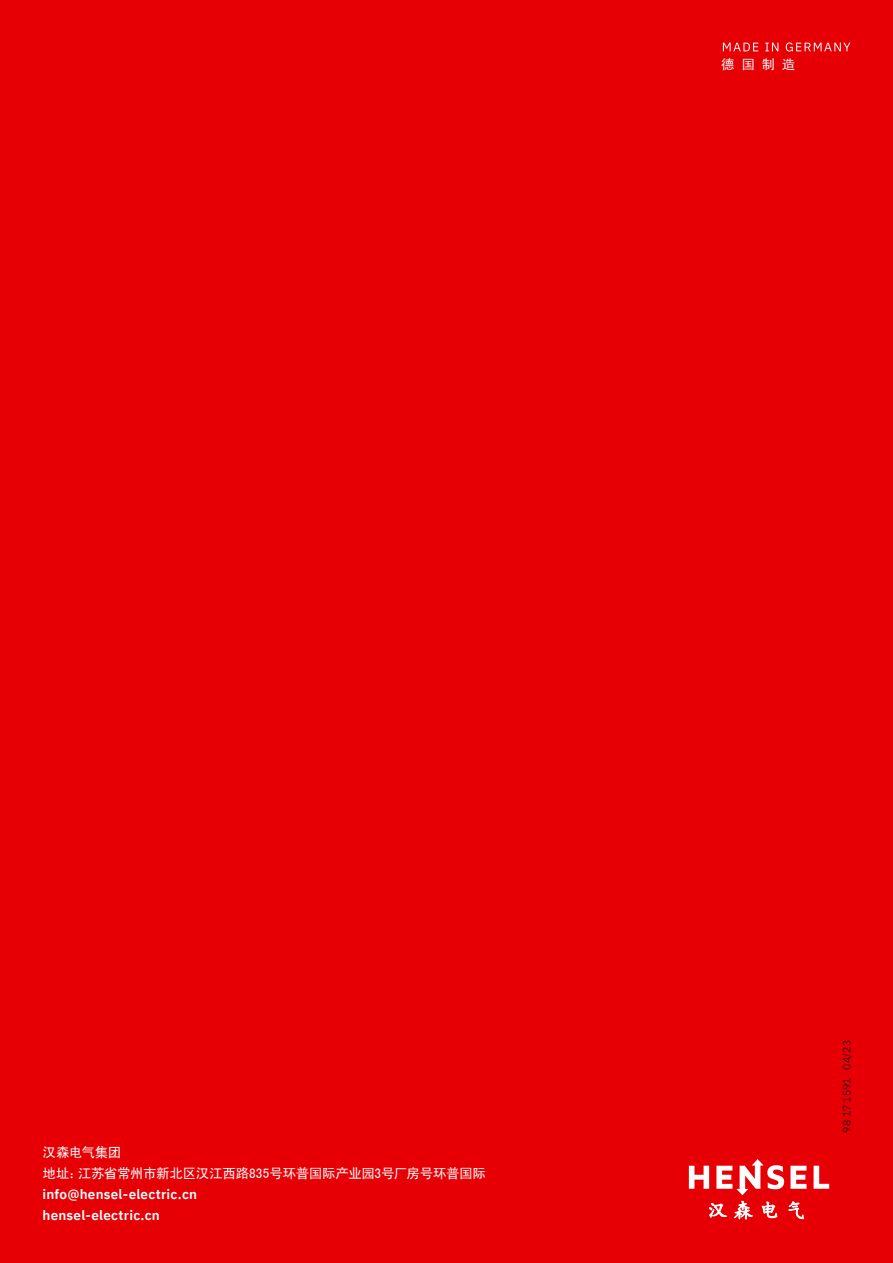
<style>
.page{position:relative;width:893px;height:1263px;background:#e60005}
.page>*{position:absolute;margin:0;border:0;box-sizing:border-box;transform-origin:0 0}
.t1{font:13.5px/21px "Sim Hei";letter-spacing:-.02em;color:#fff}
.t2{font:600 13.5px/21px "IBM Plex Sans";letter-spacing:.015em;color:#fff}
.t3{font:300 10.5px "IBM Plex Sans";letter-spacing:.01em;color:#000}
</style>
<div class="page">
<svg style="left:723px;top:43px;width:35px;height:8px"></svg>
<svg style="left:765px;top:43px;width:13px;height:8px"></svg>
<svg style="left:786px;top:43px;width:64px;height:9px"></svg>
<svg style="left:814px;top:1166px;width:15px;height:23px"></svg>
<svg style="left:689px;top:1159px;width:117px;height:61px"></svg>
<p class="t1" style="left:721px;top:53px;width:76px">德 国 制 造</p>
<p class="t1" style="left:43px;top:1142px;width:445px">汉森电气集团<br>地址：江苏省常州市新北区汉江西路835号环普国际产业园3号厂房号环普国际</p>
<p class="t2" style="left:43px;top:1183px;width:156px">info@hensel-electric.cn hensel-electric.cn</p>
<p class="t3" style="left:839px;top:1132px;width:94px;rotate:-90deg">98 17 1591 04/23</p>
</div>
